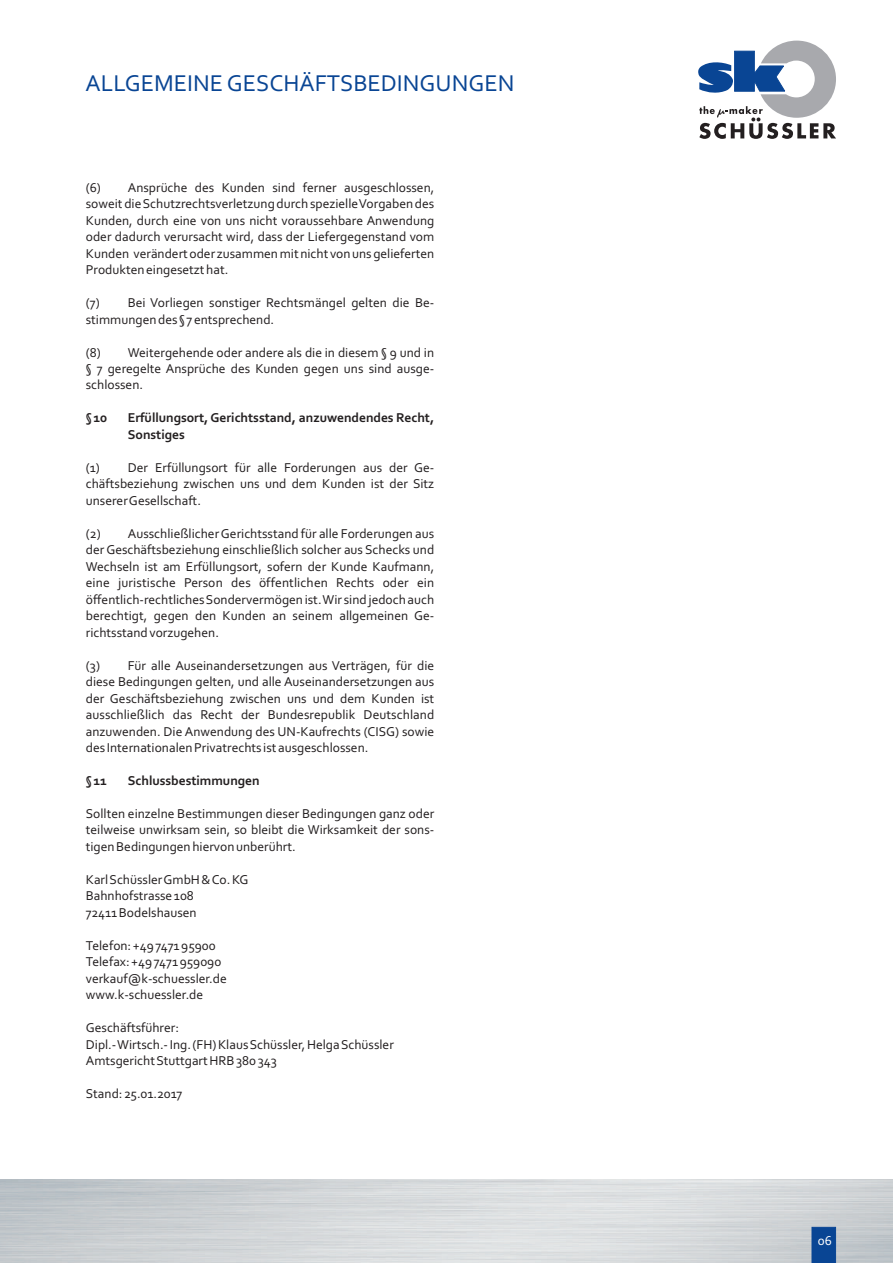
<style>
.page{position:relative;width:893px;height:1263px;background:#fff}
.page>*{position:absolute;margin:0;border:0;box-sizing:border-box;transform-origin:0 0}
.t1{font:24px "Corbel";color:#094594}
.t2{font:13.5px/16.5px "Corbel";color:#231f20;text-align:justify}
.t3{font:700 13.5px/16.5px "Corbel";color:#231f20}
.t4{font:13.5px "Corbel";color:#fff}
</style>
<div class="page">
<img style="left:0;top:1180px;width:893px;height:83px">
<svg style="left:698px;top:41px;width:138px;height:98px"></svg>
<svg style="left:812px;top:1227px;width:24px;height:36px"></svg>
<h1 class="t1" style="left:86px;top:74px;width:430px">ALLGEMEINE GESCHÄFTSBEDINGUNGEN</h1>
<p class="t2" style="left:86px;top:180px;width:350px">(6) Ansprüche des Kunden sind ferner ausgeschlossen, soweit die Schutzrechtsverletzung durch spezielle Vorgaben des Kunden, durch eine von uns nicht voraussehbare Anwendung oder dadurch verursacht wird, dass der Liefergegenstand vom Kunden verändert oder zusammen mit nicht von uns gelieferten Produkten eingesetzt hat.</p>
<p class="t2" style="left:86px;top:295px;width:350px">(7) Bei Vorliegen sonstiger Rechtsmängel gelten die Be&shy;stimmungen des § 7 entsprechend.</p>
<p class="t2" style="left:86px;top:345px;width:350px">(8) Weitergehende oder andere als die in diesem § 9 und in § 7 geregelte Ansprüche des Kunden gegen uns sind ausge&shy;schlossen.</p>
<p class="t3" style="left:86px;top:411px;width:23px">§ 10</p>
<p class="t3" style="left:128px;top:411px;width:308px">Erfüllungsort, Gerichtsstand, anzuwendendes Recht,<br>Sonstiges</p>
<p class="t2" style="left:86px;top:460px;width:350px">(1) Der Erfüllungsort für alle Forderungen aus der Ge&shy;chäftsbeziehung zwischen uns und dem Kunden ist der Sitz unserer Gesellschaft.</p>
<p class="t2" style="left:86px;top:526px;width:350px">(2) Ausschließlicher Gerichtsstand für alle Forderungen aus der Geschäftsbeziehung einschließlich solcher aus Schecks und Wechseln ist am Erfüllungsort, sofern der Kunde Kaufmann, eine juristische Person des öffentlichen Rechts oder ein öffentlich-rechtliches Sondervermögen ist. Wir sind jedoch auch berechtigt, gegen den Kunden an seinem allgemeinen Ge&shy;richtsstand vorzugehen.</p>
<p class="t2" style="left:86px;top:658px;width:350px">(3) Für alle Auseinandersetzungen aus Verträgen, für die diese Bedingungen gelten, und alle Auseinandersetzungen aus der Geschäftsbeziehung zwischen uns und dem Kunden ist ausschließlich das Recht der Bundesrepublik Deutschland anzuwenden. Die Anwendung des UN-Kaufrechts (CISG) sowie des Internationalen Privatrechts ist ausgeschlossen.</p>
<p class="t3" style="left:86px;top:773px;width:23px">§ 11</p>
<p class="t3" style="left:128px;top:773px;width:133px">Schlussbestimmungen</p>
<p class="t2" style="left:86px;top:806px;width:350px">Sollten einzelne Bestimmungen dieser Bedingungen ganz oder teilweise unwirksam sein, so bleibt die Wirksamkeit der sons&shy;tigen Bedingungen hiervon unberührt.</p>
<p class="t2" style="left:86px;top:872px;width:164px;text-align:left">Karl Schüssler GmbH &amp; Co. KG<br>Bahnhofstrasse 108<br>72411 Bodelshausen</p>
<p class="t2" style="left:86px;top:938px;width:142px;text-align:left">Telefon: +49 7471 95900<br>Telefax: +49 7471 959090 verkauf@k-schuessler.de www.k-schuessler.de</p>
<p class="t2" style="left:86px;top:1021px;width:310px;text-align:left">Geschäftsführer:<br>Dipl.- Wirtsch.- Ing. (FH) Klaus Schüssler, Helga Schüssler<br>Amtsgericht Stuttgart HRB 380 343</p>
<p class="t2" style="left:86px;top:1086px;width:98px">Stand: 25.01.2017</p>
<p class="t4" style="left:818px;top:1234px;width:16px">06</p>
</div>
